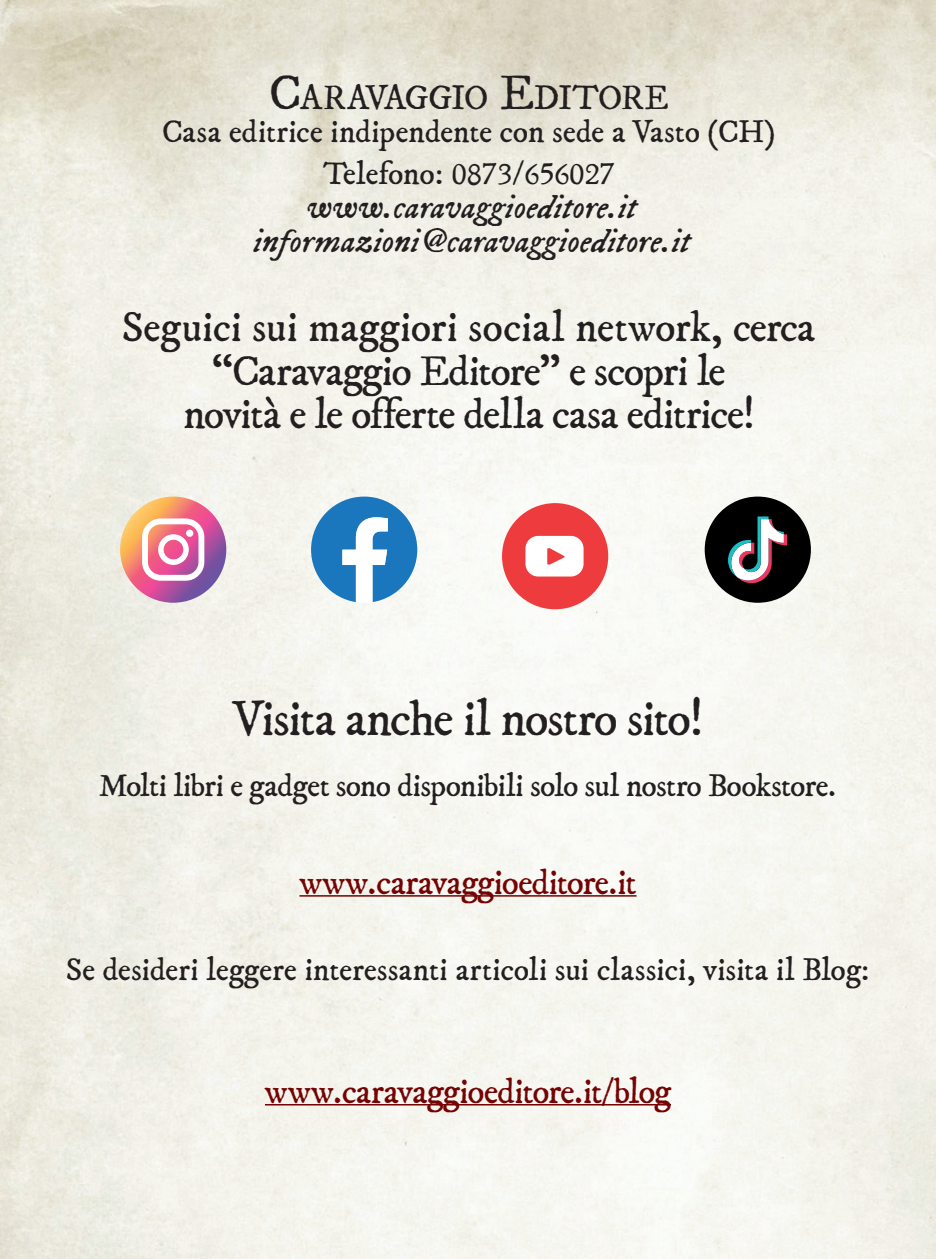
<style>
.page{position:relative;width:936px;height:1259px;background:#fff}
.page>*{position:absolute;margin:0;border:0;box-sizing:border-box;transform-origin:0 0}
.t1{font:42px "IM FELL DW Pica Roman";letter-spacing:-.045em;color:#231f20}
.t2{font:36px/43.2px "IM FELL DW Pica Roman";letter-spacing:-.025em;color:#231f20;text-align:center}
.t3{font:30px "IM FELL DW Pica Roman";letter-spacing:-.025em;color:#740304}
.t4{font:30px "Packard Antique";color:#231f20}
.t5{font:29.4px "IM FELL DW Pica Roman";letter-spacing:-.015em;color:#231f20}
.t6{font:28.5px/34.2px "IM FELL DW Pica Italic";letter-spacing:-.005em;color:#231f20;text-align:center}
.t7{font:27px "IM FELL DW Pica Roman";letter-spacing:-.015em;color:#231f20}
.t8{font:27px "IM FELL DW Pica Roman";letter-spacing:-.035em;color:#231f20}
.s1{font-size:42px}
.s2{font-family:"IM FELL DW Pica Roman";font-size:27px}
</style>
<div class="page">
<img style="left:0;top:0;width:935px;height:1259px">
<svg style="left:120px;top:496px;width:106px;height:107px;background:#cd7685"></svg>
<svg style="left:142px;top:518px;width:62px;height:63px"></svg>
<svg style="left:311px;top:496px;width:106px;height:107px"></svg>
<div style="left:704px;top:496px;width:106px;height:107px;background:#000001;border-radius:50%"></div>
<svg style="left:728px;top:516px;width:59px;height:67px"></svg>
<div style="left:502px;top:503px;width:106px;height:106px;background:#ee3b3d;border-radius:50%"></div>
<svg style="left:525px;top:536px;width:58px;height:40px;background:#fce5e5"></svg>
<hr style="left:299px;top:895px;width:337px;height:1px;background:#740304">
<hr style="left:265px;top:1104px;width:406px;height:1px;background:#740304">
<p class="t5" style="left:269px;top:78px;width:399px"><span class="s1">C</span>ARAVAGGIO <span class="s1">E</span>DITORE</p>
<p class="t7" style="left:162px;top:113px;width:614px">Casa editrice indipendente con sede a Vasto (CH)</p>
<p class="t4" style="left:324px;top:150px;width:291px"><span class="s2">Telefono:</span> 0873/656027</p>
<p class="t6" style="left:250px;top:191px;width:438px">www.caravaggioeditore.it informazioni@caravaggioeditore.it</p>
<h2 class="t2" style="left:122px;top:308px;width:695px">Seguici sui maggiori social network, cerca “Caravaggio Editore” e scopri le<br>novità e le offerte della casa editrice!</h2>
<h1 class="t1" style="left:233px;top:691px;width:471px">Visita anche il nostro sito!</h1>
<p class="t8" style="left:99px;top:768px;width:738px">Molti libri e gadget sono disponibili solo sul nostro Bookstore.</p>
<p class="t3" style="left:299px;top:862px;width:338px">www.caravaggioeditore.it</p>
<p class="t7" style="left:66px;top:951px;width:805px">Se desideri leggere interessanti articoli sui classici, visita il Blog:</p>
<p class="t3" style="left:265px;top:1071px;width:407px">www.caravaggioeditore.it/blog</p>
</div>
